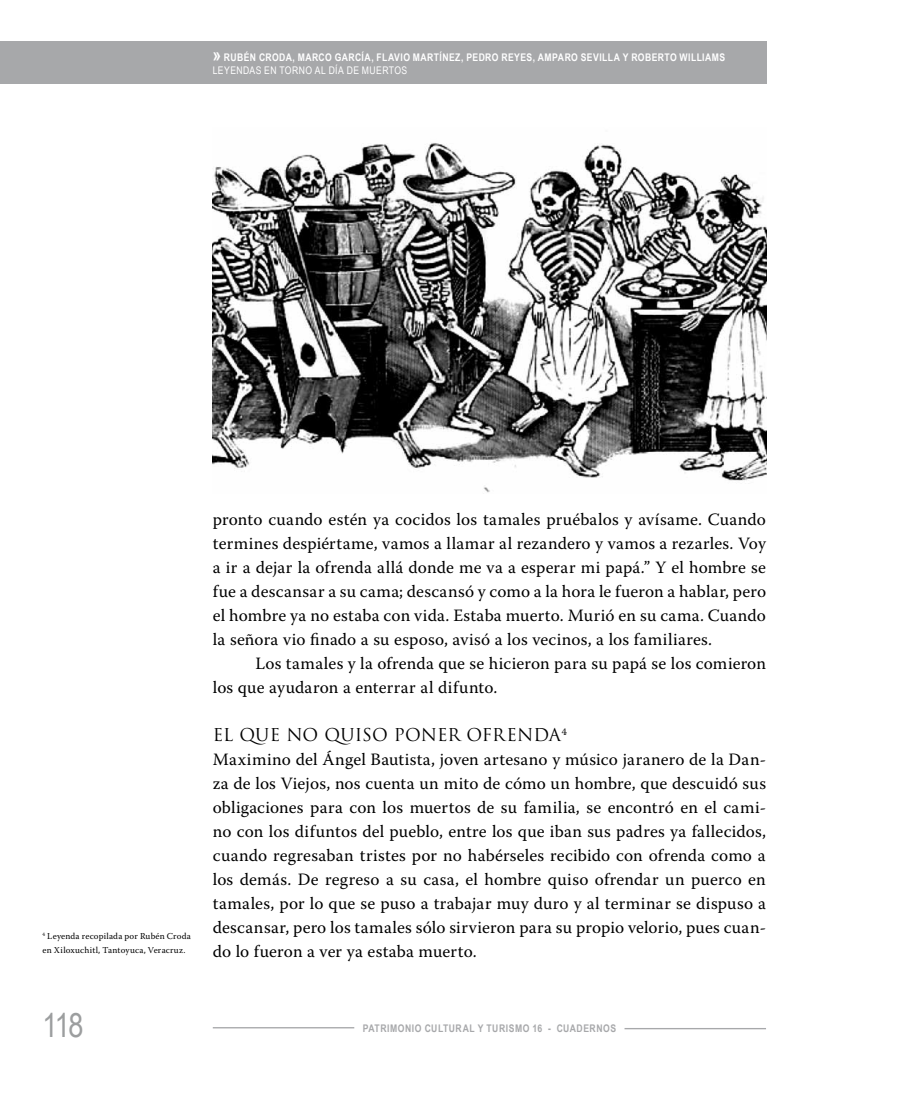
<style>
.page{position:relative;width:915px;height:1106px;background:#fff}
.page>*{position:absolute;margin:0;border:0;box-sizing:border-box;transform-origin:0 0}
.t1{font:33px "Arial Narrow";color:#9c9e9f}
.t2{font:17.25px/24px "Warnock Pro";letter-spacing:.01em;color:#000;text-align:justify}
.t3{font:17.25px "Trajan Pro";color:#000}
.t4{font:700 10.5px/13.5px "Arial Narrow";letter-spacing:.04em;color:#fff}
.t5{font:700 10.5px "Arial Narrow";letter-spacing:.05em;color:#a7a8aa}
.t6{font:9px/13.5px "Warnock Pro";letter-spacing:.02em;color:#000}
.s1{font-size:18px}
.s2{font-weight:400}
</style>
<div class="page">
<div style="left:0;top:41px;width:765px;height:42px;background:#a7a8aa"></div>
<hr style="left:213px;top:1027px;width:141px;height:1px;background:#a7a8aa">
<hr style="left:624px;top:1028px;width:141px;height:1px;background:#a7a8aa">
<img style="left:213px;top:143px;width:552px;height:350px">
<p class="t4" style="left:213px;top:50px;width:514px"><span class="s1">»</span> RUBÉN CRODA, MARCO GARCÍA, FLAVIO MARTÍNEZ, PEDRO REYES, AMPARO SEVILLA Y ROBERTO WILLIAMS<br><span class="s2">LEYENDAS EN TORNO AL DÍA DE MUERTOS</span></p>
<p class="t6" style="left:43px;top:929px;width:150px"><sup>4</sup> Leyenda recopilada por Rubén Croda en Xiloxuchitl, Tantoyuca, Veracruz.</p>
<h1 class="t1" style="left:43px;top:1001px;width:43px">118</h1>
<p class="t2" style="left:213px;top:507px;width:554px">pronto cuando estén ya cocidos los tamales pruébalos y avísame. Cuando termines despiértame, vamos a llamar al rezandero y vamos a rezarles. Voy a ir a dejar la ofrenda allá donde me va a esperar mi papá.” Y el hombre se fue a descansar a su cama; descansó y como a la hora le fueron a hablar, pero el hombre ya no estaba con vida. Estaba muerto. Murió en su cama. Cuando la señora vio finado a su esposo, avisó a los vecinos, a los familiares.</p>
<p class="t2" style="left:213px;top:651px;width:554px;text-indent:43px">Los tamales y la ofrenda que se hicieron para su papá se los comieron los que ayudaron a enterrar al difunto.</p>
<p class="t3" style="left:213px;top:723px;width:355px">EL QUE NO QUISO PONER OFRENDA<sup>4</sup></p>
<p class="t2" style="left:213px;top:746px;width:554px">Maximino del Ángel Bautista, joven artesano y músico jaranero de la Dan&shy;za de los Viejos, nos cuenta un mito de cómo un hombre, que descuidó sus obligaciones para con los muertos de su familia, se encontró en el cami&shy;no con los difuntos del pueblo, entre los que iban sus padres ya fallecidos, cuando regresaban tristes por no habérseles recibido con ofrenda como a los demás. De regreso a su casa, el hombre quiso ofrendar un puerco en tamales, por lo que se puso a trabajar muy duro y al terminar se dispuso a descansar, pero los tamales sólo sirvieron para su propio velorio, pues cuan&shy;do lo fueron a ver ya estaba muerto.</p>
<p class="t5" style="left:362px;top:1020px;width:255px">PATRIMONIO CULTURAL Y TURISMO 16 - CUADERNOS</p>
</div>
